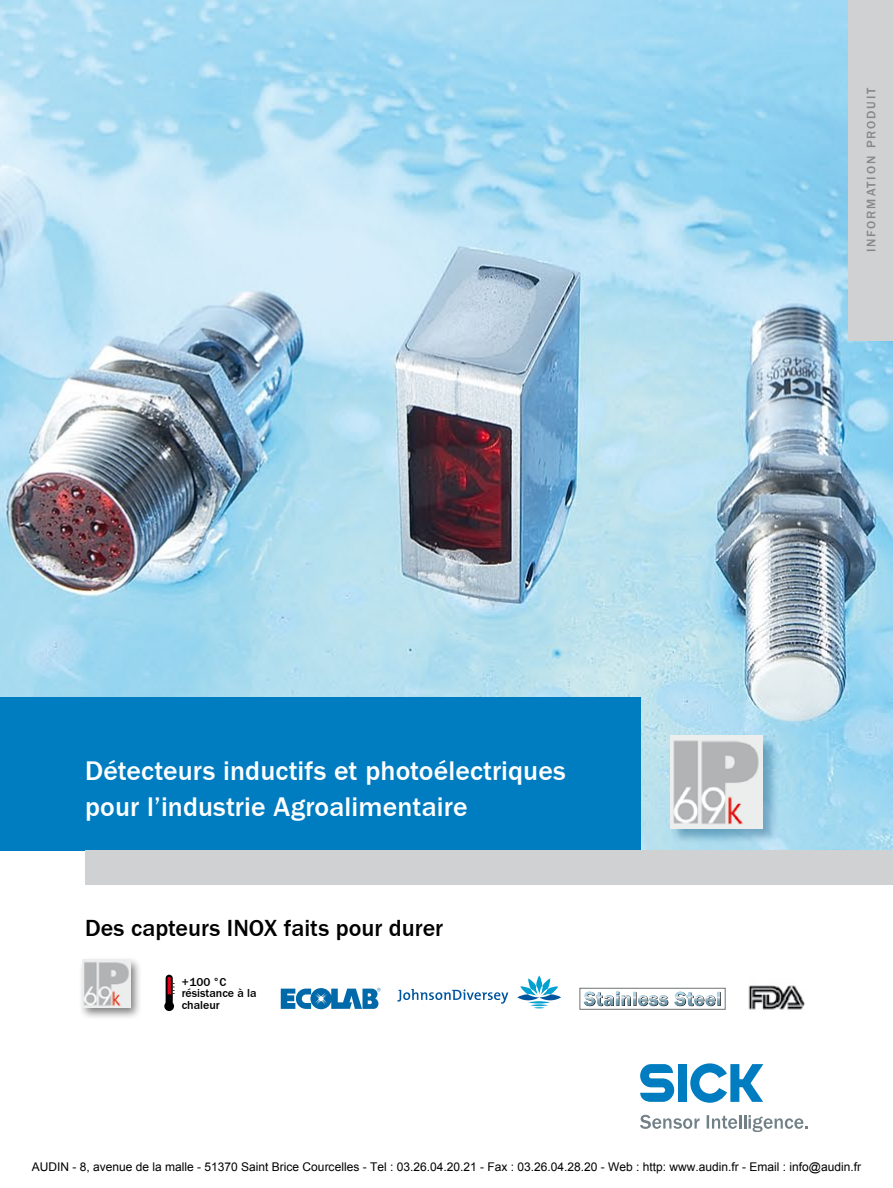
<style>
.page{position:relative;width:893px;height:1188px;background:#fff}
.page>*{position:absolute;margin:0;border:0;box-sizing:border-box;transform-origin:0 0}
.t1{font:500 27.75px/36px "SICK Franklin";letter-spacing:.005em;color:#fff}
.t2{font:500 24px "SICK Franklin";color:#000}
.t3{font:500 12.75px "SICK Franklin";letter-spacing:.15em;color:#87888a}
.t4{font:12px "Arial";color:#000}
.t5{font:500 12px/11.2px "SICK Franklin";color:#000}
</style>
<div class="page">
<svg style="left:640px;top:1064px;width:34px;height:38px"></svg>
<div style="left:677px;top:1064px;width:9px;height:38px;background:#007cc0"></div>
<svg style="left:690px;top:1063px;width:73px;height:40px"></svg>
<svg style="left:640px;top:1115px;width:60px;height:14px"></svg>
<svg style="left:707px;top:1115px;width:101px;height:17px"></svg>
<img style="left:0;top:0;width:893px;height:850px">
<div style="left:0;top:697px;width:640px;height:153px;background:#007cc0"></div>
<div style="left:85px;top:850px;width:808px;height:34px;background:#d0d1d2"></div>
<div style="left:848px;top:0;width:45px;height:340px;background:#d0d1d2"></div>
<div style="left:671px;top:736px;width:108px;height:109px;background:#00507d;opacity:.41"></div>
<img style="left:670px;top:736px;width:93px;height:92px">
<svg style="left:397px;top:989px;width:111px;height:17px"></svg>
<svg style="left:530px;top:1004px;width:18px;height:4px"></svg>
<hr style="left:528px;top:1001px;width:22px;height:3px;background:#00a0d1;border-radius:50%">
<svg style="left:520px;top:978px;width:38px;height:17px"></svg>
<svg style="left:517px;top:994px;width:22px;height:6px"></svg>
<svg style="left:539px;top:994px;width:22px;height:6px"></svg>
<img style="left:748px;top:985px;width:57px;height:25px">
<svg style="left:281px;top:988px;width:100px;height:21px"></svg>
<div style="left:579px;top:988px;width:147px;height:22px;border:1px solid #707172"></div>
<svg style="left:584px;top:991px;width:137px;height:15px"></svg>
<svg style="left:164px;top:975px;width:11px;height:36px"></svg>
<div style="left:78px;top:956px;width:64px;height:64px;background:#000;opacity:.5"></div>
<img style="left:82px;top:960px;width:48px;height:48px">
<h1 class="t1" style="left:85px;top:754px;width:482px">Détecteurs inductifs et photoélectriques pour l’industrie Agroalimentaire</h1>
<h2 class="t2" style="left:85px;top:913px;width:360px">Des capteurs INOX faits pour durer</h2>
<p class="t5" style="left:182px;top:977px;width:76px">+100 °C résistance à la chaleur</p>
<p class="t3" style="left:863px;top:252px;width:166px;rotate:-90deg">information produi t</p>
<p class="t4" style="left:32px;top:1159px;width:831px">AUDIN - 8, avenue de la malle - 51370 Saint Brice Courcelles - Tel : 03.26.04.20.21 - Fax : 03.26.04.28.20 - Web : http: www.audin.fr - Email : info@audin.fr</p>
</div>
